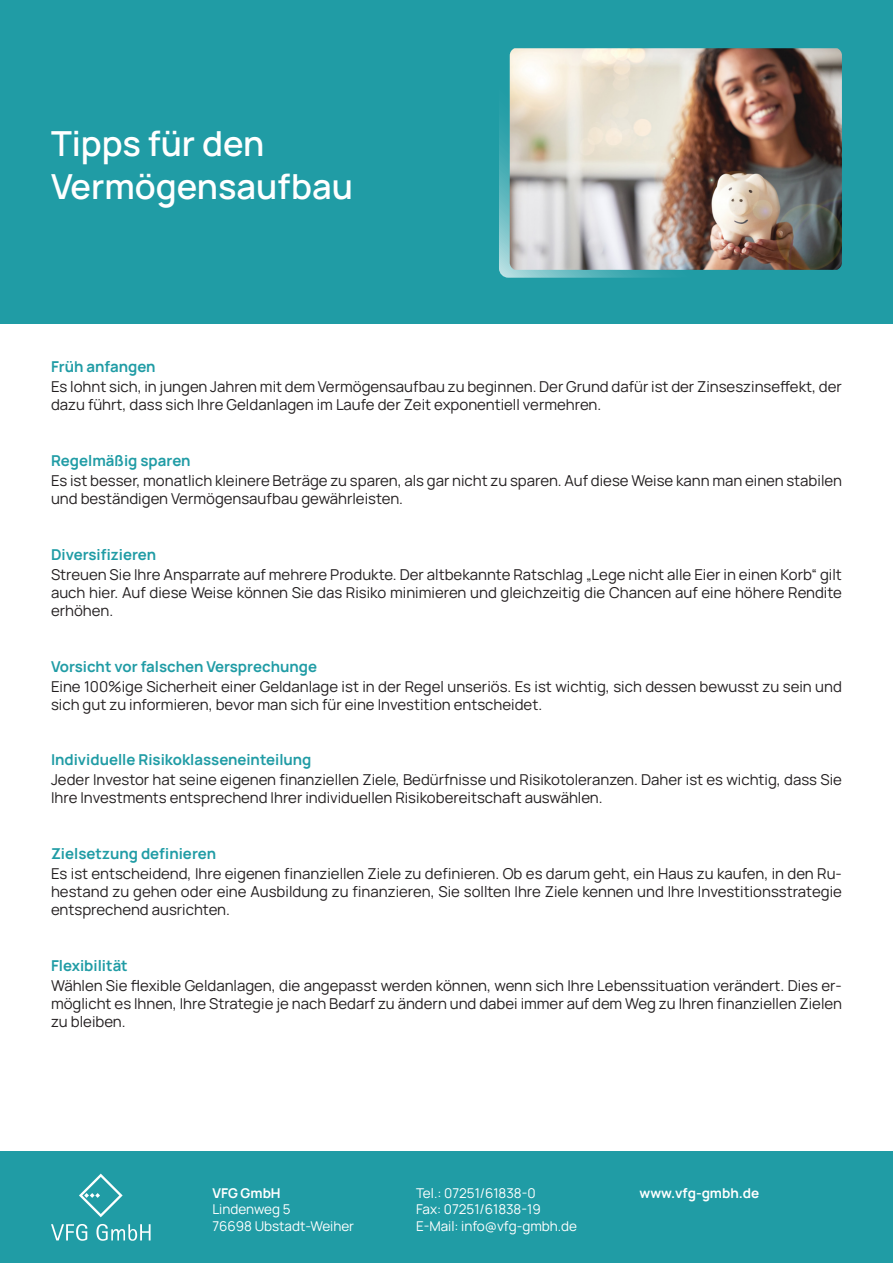
<style>
.page{position:relative;width:893px;height:1263px;background:#fff}
.page>*{position:absolute;margin:0;border:0;box-sizing:border-box;transform-origin:0 0}
.t1{font:600 34.5px/43.5px "Manrope";color:#fff}
.t2{font:15px/18px "Manrope";color:#231f20}
.t3{font:700 15px "Manrope";color:#209ca5}
.t4{font:13.5px/16.2px "Manrope";color:#fff}
.t5{font:700 13.5px "Manrope";color:#fff}
</style>
<div class="page">
<div style="left:0;top:1151px;width:893px;height:112px;background:#209ca5"></div>
<svg style="left:79px;top:1173px;width:44px;height:44px"></svg>
<svg style="left:51px;top:1224px;width:36px;height:17px"></svg>
<svg style="left:96px;top:1224px;width:55px;height:17px"></svg>
<div style="left:0;top:0;width:893px;height:323px;background:#209ca5"></div>
<svg style="left:499px;top:55px;width:332px;height:223px"></svg>
<img style="left:510px;top:48px;width:332px;height:222px">
<h1 class="t1" style="left:51px;top:120px;width:304px">Tipps für den<br>Vermögensaufbau</h1>
<p class="t3" style="left:51px;top:356px;width:106px">Früh anfangen</p>
<p class="t2" style="left:51px;top:377px;width:792px">Es lohnt sich, in jungen Jahren mit dem Vermögensaufbau zu beginnen. Der Grund dafür ist der Zinseszinseffekt, der dazu führt, dass sich Ihre Geldanlagen im Laufe der Zeit exponentiell vermehren.</p>
<p class="t3" style="left:51px;top:450px;width:141px">Regelmäßig sparen</p>
<p class="t2" style="left:51px;top:471px;width:792px">Es ist besser, monatlich kleinere Beträge zu sparen, als gar nicht zu sparen. Auf diese Weise kann man einen stabilen und beständigen Vermögensaufbau gewährleisten.</p>
<p class="t3" style="left:51px;top:544px;width:107px">Diversifizieren</p>
<p class="t2" style="left:51px;top:565px;width:792px;text-align:justify">Streuen Sie Ihre Ansparrate auf mehrere Produkte. Der altbekannte Ratschlag „Lege nicht alle Eier in einen Korb“ gilt auch hier. Auf diese Weise können Sie das Risiko minimieren und gleichzeitig die Chancen auf eine höhere Rendite erhöhen.</p>
<p class="t3" style="left:51px;top:656px;width:268px">Vorsicht vor falschen Versprechunge</p>
<p class="t2" style="left:51px;top:676px;width:792px">Eine 100%ige Sicherheit einer Geldanlage ist in der Regel unseriös. Es ist wichtig, sich dessen bewusst zu sein und sich gut zu informieren, bevor man sich für eine Investition entscheidet.</p>
<p class="t3" style="left:51px;top:749px;width:262px">Individuelle Risikoklasseneinteilung</p>
<p class="t2" style="left:51px;top:770px;width:792px">Jeder Investor hat seine eigenen finanziellen Ziele, Bedürfnisse und Risikotoleranzen. Daher ist es wichtig, dass Sie<br>Ihre Investments entsprechend Ihrer individuellen Risikobereitschaft auswählen.</p>
<p class="t3" style="left:51px;top:843px;width:167px">Zielsetzung definieren</p>
<p class="t2" style="left:51px;top:864px;width:792px;text-align:justify">Es ist entscheidend, Ihre eigenen finanziellen Ziele zu definieren. Ob es darum geht, ein Haus zu kaufen, in den Ru&shy;hestand zu gehen oder eine Ausbildung zu finanzieren, Sie sollten Ihre Ziele kennen und Ihre Investitionsstrategie entsprechend ausrichten.</p>
<p class="t3" style="left:51px;top:955px;width:78px">Flexibilität</p>
<p class="t2" style="left:51px;top:976px;width:792px;text-align:justify">Wählen Sie flexible Geldanlagen, die angepasst werden können, wenn sich Ihre Lebenssituation verändert. Dies er&shy;möglicht es Ihnen, Ihre Strategie je nach Bedarf zu ändern und dabei immer auf dem Weg zu Ihren finanziellen Zielen zu bleiben.</p>
<p class="t5" style="left:212px;top:1184px;width:70px">VFG GmbH</p>
<p class="t4" style="left:212px;top:1201px;width:143px">Lindenweg 5<br>76698 Ubstadt-Weiher</p>
<p class="t4" style="left:416px;top:1184px;width:163px">Tel.: 07251/61838-0<br>Fax: 07251/61838-19<br>E-Mail: info@vfg-gmbh.de</p>
<p class="t5" style="left:640px;top:1184px;width:121px">www.vfg-gmbh.de</p>
</div>
